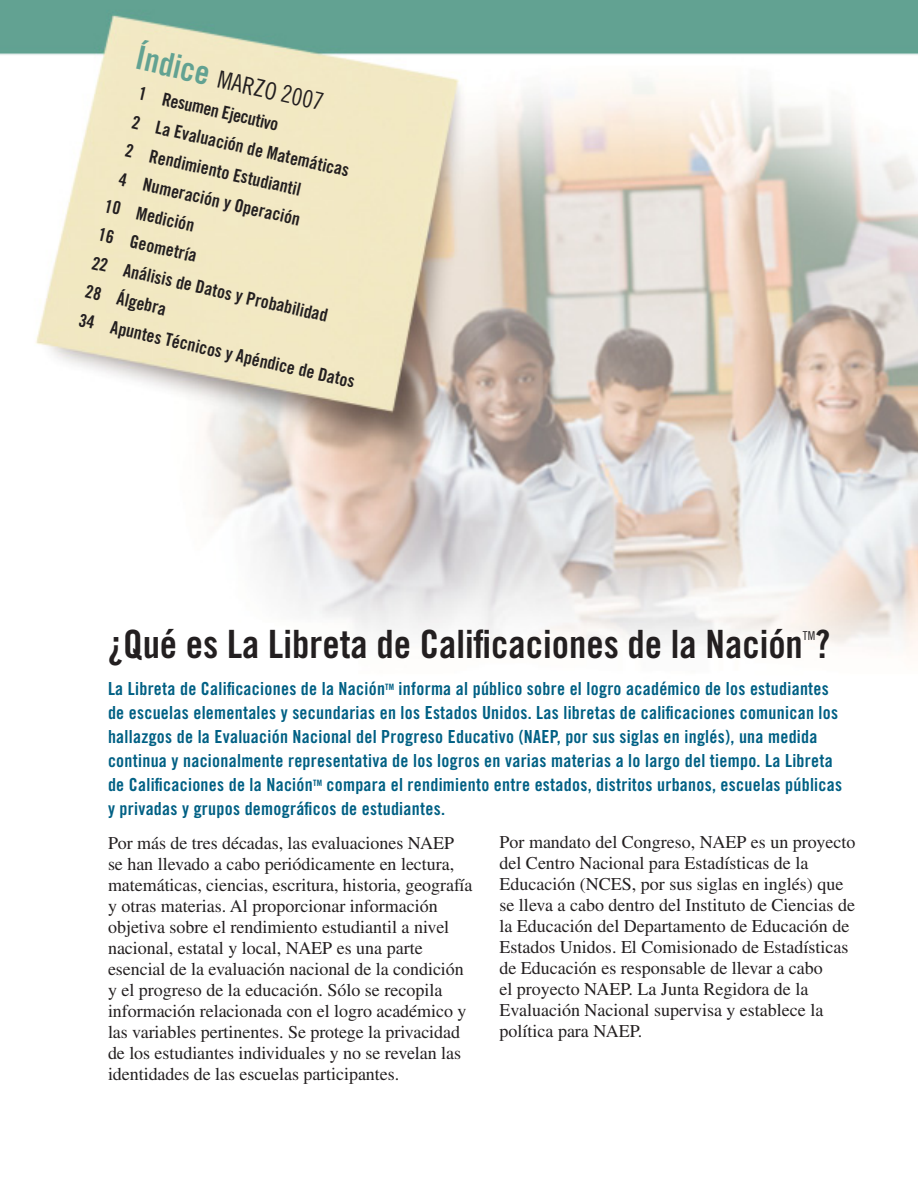
<style>
.page{position:relative;width:918px;height:1188px;background:#fff}
.page>*{position:absolute;margin:0;border:0;box-sizing:border-box;transform-origin:0 0}
.t1{font:39px "Trade Gothic Bold Cond Twenty";color:#231f20}
.t2{font:24px "Trade Gothic Cond Eighteen";color:#231f20}
.t3{font:18px/21px "Times LT Std";color:#231f20}
.t4{font:18px/24px "Trade Gothic Bold Cond Twenty";letter-spacing:.015em;color:#006084}
.t5{font:18px "Trade Gothic Bold Cond Twenty";color:#231f20}
.t6{font:12.3px "Trade Gothic Cond Eighteen";color:#231f20}
.s1{font-family:"Trade Gothic Bold Cond Twenty";font-size:33px;color:#62a292}
</style>
<div class="page">
<img style="left:0;top:0;width:918px;height:650px">
<h2 class="t2" style="left:138px;top:51px;width:194px;rotate:13deg"><span class="s1">Índice</span> MARZO 2007</h2>
<p class="t5" style="left:141px;top:86px;width:144px;rotate:13deg">1 Resumen Ejecutivo</p>
<p class="t5" style="left:134px;top:115px;width:224px;rotate:13deg">2 La Evaluación de Matemáticas</p>
<p class="t5" style="left:127px;top:143px;width:181px;rotate:13deg">2 Rendimiento Estudiantil</p>
<p class="t5" style="left:121px;top:172px;width:187px;rotate:13deg">4 Numeración y Operación</p>
<p class="t5" style="left:107px;top:199px;width:93px;rotate:13deg">10 Medición</p>
<p class="t5" style="left:100px;top:227px;width:102px;rotate:13deg">16 Geometría</p>
<p class="t5" style="left:94px;top:255px;width:243px;rotate:13deg">22 Análisis de Datos y Probabilidad</p>
<p class="t5" style="left:87px;top:284px;width:84px;rotate:13deg">28 Álgebra</p>
<p class="t5" style="left:81px;top:312px;width:284px;rotate:13deg">34 Apuntes Técnicos y Apéndice de Datos</p>
<h1 class="t1" style="left:108px;top:630px;width:724px">¿Qué es La Libreta de Calificaciones de la Nación ?</h1>
<p class="t6" style="left:803px;top:631px;width:14px">TM</p>
<p class="t4" style="left:108px;top:678px;width:736px">La Libreta de Calificaciones de la Nación<sup>TM</sup> informa al público sobre el logro académico de los estudiantes de escuelas elementales y secundarias en los Estados Unidos. Las libretas de calificaciones comunican los hallazgos de la Evaluación Nacional del Progreso Educativo (NAEP, por sus siglas en inglés), una medida continua y nacionalmente representativa de los logros en varias materias a lo largo del tiempo. La Libreta de Calificaciones de la Nación<sup>TM</sup> compara el rendimiento entre estados, distritos urbanos, escuelas públicas y privadas y grupos demográficos de estudiantes.</p>
<p class="t3" style="left:500px;top:833px;width:358px">Por mandato del Congreso, NAEP es un proyecto del Centro Nacional para Estadísticas de la Educación (NCES, por sus siglas en inglés) que se lleva a cabo dentro del Instituto de Ciencias de la Educación del Departamento de Educación de Estados Unidos. El Comisionado de Estadísticas de Educación es responsable de llevar a cabo<br>el proyecto NAEP. La Junta Regidora de la Evaluación Nacional supervisa y establece la política para NAEP.</p>
<p class="t3" style="left:108px;top:835px;width:366px">Por más de tres décadas, las evaluaciones NAEP se han llevado a cabo periódicamente en lectura, matemáticas, ciencias, escritura, historia, geografía y otras materias. Al proporcionar información objetiva sobre el rendimiento estudiantil a nivel nacional, estatal y local, NAEP es una parte esencial de la evaluación nacional de la condición y el progreso de la educación. Sólo se recopila información relacionada con el logro académico y las variables pertinentes. Se protege la privacidad de los estudiantes individuales y no se revelan las identidades de las escuelas participantes.</p>
</div>
